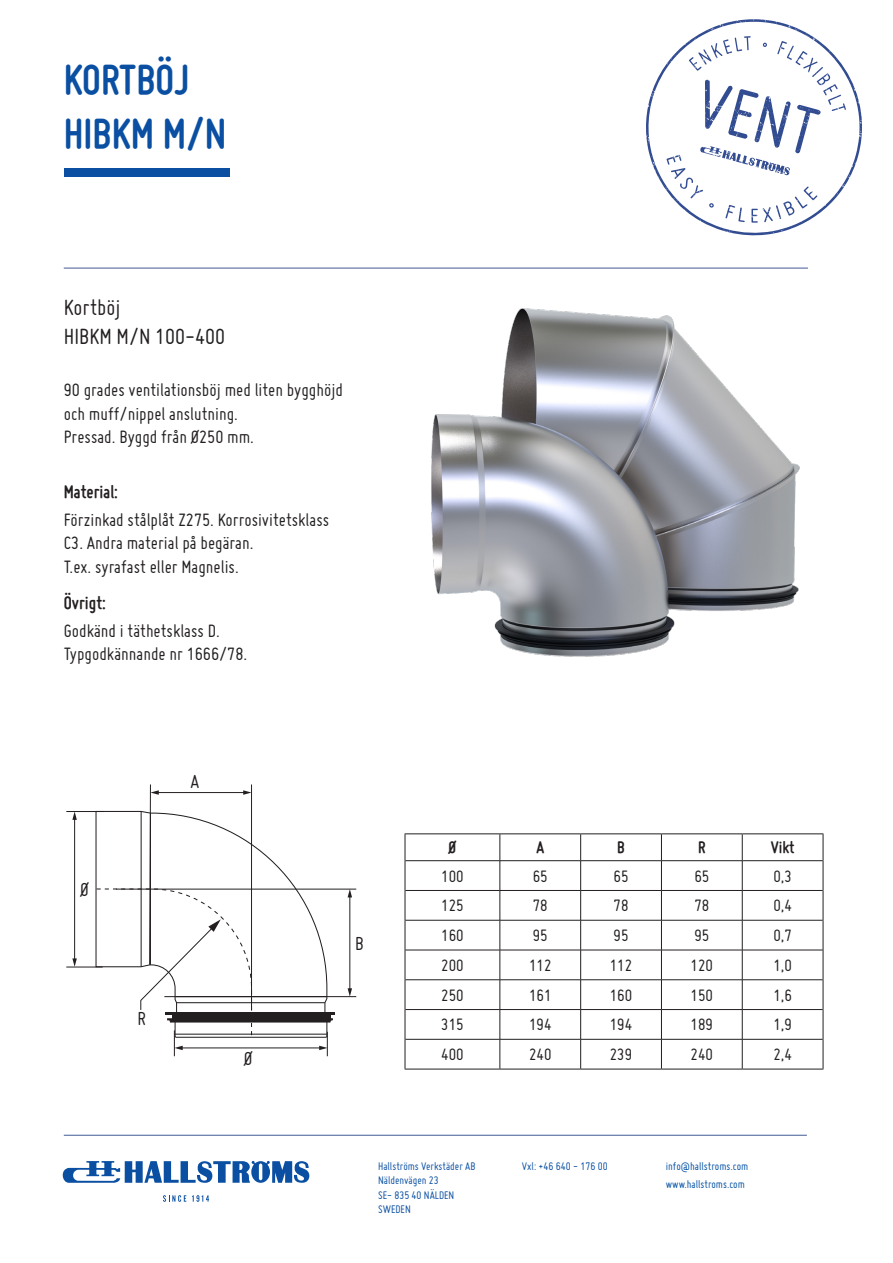
<style>
.page{position:relative;width:893px;height:1263px;background:#fff}
.page>*{position:absolute;margin:0;border:0;box-sizing:border-box;transform-origin:0 0}
.t1{font:700 45px "Miso";color:#0a4fa2}
.t2{font:24px "Miso";color:#231f20}
.t3{font:20.55px "Miso";color:#231f20}
.t4{font:19.5px/23.4px "Miso";color:#231f20}
.t5{font:700 19.5px "Miso";color:#231f20}
.t6{font:18px "Miso";color:#231f20}
.t7{font:700 18px "Miso";color:#231f20}
.t8{font:12px "Miso";color:#0a4fa2}
.Pa0{font:12px "Miso";color:#004ea3}
</style>
<div class="page">
<svg style="left:163px;top:1195px;width:23px;height:7px"></svg>
<svg style="left:192px;top:1195px;width:17px;height:7px"></svg>
<svg style="left:63px;top:1161px;width:246px;height:22px"></svg>
<hr style="left:64px;top:1135px;width:743px;height:1px;background:#435a94">
<div style="left:64px;top:168px;width:166px;height:8px;background:#0a4fa2"></div>
<svg style="left:646px;top:19px;width:216px;height:217px"></svg>
<svg style="left:666px;top:36px;width:180px;height:187px"></svg>
<hr style="left:64px;top:268px;width:744px;height:1px;background:#435a94">
<img style="left:431px;top:308px;width:369px;height:349px">
<hr style="left:165px;top:1012px;width:170px;height:3px;background:#231f20">
<hr style="left:116px;top:889px;width:240px;height:1px;background:#231f20">
<hr style="left:164px;top:996px;width:192px;height:1px;background:#231f20">
<hr style="left:66px;top:811px;width:38px;height:1px;background:#231f20">
<hr style="left:66px;top:967px;width:37px;height:1px;background:#231f20">
<hr style="left:74px;top:818px;width:1px;height:142px;background:#231f20">
<svg style="left:72px;top:812px;width:5px;height:8px"></svg>
<svg style="left:72px;top:958px;width:5px;height:9px"></svg>
<svg style="left:96px;top:784px;width:237px;height:272px"></svg>
<hr style="left:350px;top:896px;width:1px;height:94px;background:#231f20">
<svg style="left:348px;top:889px;width:4px;height:8px"></svg>
<svg style="left:348px;top:988px;width:4px;height:9px"></svg>
<hr style="left:405px;top:860px;width:95px;height:1px;background:#231f20">
<hr style="left:500px;top:860px;width:81px;height:1px;background:#231f20">
<hr style="left:581px;top:860px;width:80px;height:1px;background:#231f20">
<hr style="left:661px;top:860px;width:81px;height:1px;background:#231f20">
<hr style="left:742px;top:860px;width:81px;height:1px;background:#231f20">
<hr style="left:405px;top:890px;width:95px;height:1px;background:#231f20">
<hr style="left:500px;top:890px;width:81px;height:1px;background:#231f20">
<svg style="left:500px;top:834px;width:1px;height:86px"></svg>
<hr style="left:581px;top:890px;width:80px;height:1px;background:#231f20">
<svg style="left:580px;top:834px;width:1px;height:86px"></svg>
<hr style="left:661px;top:890px;width:81px;height:1px;background:#231f20">
<svg style="left:661px;top:834px;width:1px;height:86px"></svg>
<hr style="left:742px;top:890px;width:81px;height:1px;background:#231f20">
<hr style="left:405px;top:920px;width:95px;height:1px;background:#231f20">
<hr style="left:500px;top:920px;width:81px;height:1px;background:#231f20">
<hr style="left:500px;top:920px;width:1px;height:30px;background:#231f20">
<hr style="left:581px;top:920px;width:80px;height:1px;background:#231f20">
<hr style="left:580px;top:920px;width:1px;height:30px;background:#231f20">
<hr style="left:661px;top:920px;width:81px;height:1px;background:#231f20">
<hr style="left:661px;top:920px;width:1px;height:30px;background:#231f20">
<hr style="left:742px;top:920px;width:81px;height:1px;background:#231f20">
<hr style="left:405px;top:950px;width:95px;height:1px;background:#231f20">
<hr style="left:500px;top:950px;width:81px;height:1px;background:#231f20">
<hr style="left:581px;top:950px;width:80px;height:1px;background:#231f20">
<hr style="left:661px;top:950px;width:81px;height:1px;background:#231f20">
<hr style="left:742px;top:950px;width:81px;height:1px;background:#231f20">
<hr style="left:405px;top:979px;width:95px;height:1px;background:#231f20">
<hr style="left:500px;top:979px;width:81px;height:1px;background:#231f20">
<hr style="left:581px;top:979px;width:80px;height:1px;background:#231f20">
<hr style="left:661px;top:979px;width:81px;height:1px;background:#231f20">
<hr style="left:742px;top:979px;width:81px;height:1px;background:#231f20">
<hr style="left:405px;top:1009px;width:95px;height:1px;background:#231f20">
<hr style="left:500px;top:1009px;width:81px;height:1px;background:#231f20">
<svg style="left:500px;top:950px;width:1px;height:89px"></svg>
<hr style="left:581px;top:1009px;width:80px;height:1px;background:#231f20">
<svg style="left:580px;top:950px;width:1px;height:89px"></svg>
<hr style="left:661px;top:1009px;width:81px;height:1px;background:#231f20">
<svg style="left:661px;top:950px;width:1px;height:89px"></svg>
<hr style="left:742px;top:1009px;width:81px;height:1px;background:#231f20">
<hr style="left:405px;top:1039px;width:95px;height:1px;background:#231f20">
<hr style="left:500px;top:1039px;width:81px;height:1px;background:#231f20">
<hr style="left:500px;top:1039px;width:1px;height:30px;background:#231f20">
<hr style="left:581px;top:1039px;width:80px;height:1px;background:#231f20">
<hr style="left:580px;top:1039px;width:1px;height:30px;background:#231f20">
<hr style="left:661px;top:1039px;width:81px;height:1px;background:#231f20">
<hr style="left:661px;top:1039px;width:1px;height:30px;background:#231f20">
<hr style="left:742px;top:1039px;width:81px;height:1px;background:#231f20">
<svg style="left:742px;top:834px;width:1px;height:86px"></svg>
<hr style="left:742px;top:920px;width:1px;height:30px;background:#231f20">
<svg style="left:742px;top:950px;width:1px;height:89px"></svg>
<hr style="left:742px;top:1039px;width:1px;height:30px;background:#231f20">
<hr style="left:405px;top:833px;width:95px;height:1px;background:#231f20">
<hr style="left:500px;top:833px;width:81px;height:1px;background:#231f20">
<hr style="left:581px;top:833px;width:80px;height:1px;background:#231f20">
<hr style="left:661px;top:833px;width:81px;height:1px;background:#231f20">
<hr style="left:742px;top:833px;width:81px;height:1px;background:#231f20">
<svg style="left:405px;top:834px;width:1px;height:56px"></svg>
<svg style="left:823px;top:834px;width:1px;height:56px"></svg>
<hr style="left:405px;top:890px;width:1px;height:30px;background:#231f20">
<hr style="left:823px;top:890px;width:1px;height:30px;background:#231f20">
<hr style="left:405px;top:920px;width:1px;height:30px;background:#231f20">
<hr style="left:823px;top:920px;width:1px;height:30px;background:#231f20">
<hr style="left:405px;top:950px;width:1px;height:30px;background:#231f20">
<hr style="left:823px;top:950px;width:1px;height:30px;background:#231f20">
<svg style="left:405px;top:980px;width:1px;height:29px"></svg>
<svg style="left:823px;top:980px;width:1px;height:29px"></svg>
<hr style="left:405px;top:1009px;width:1px;height:30px;background:#231f20">
<hr style="left:823px;top:1009px;width:1px;height:30px;background:#231f20">
<hr style="left:405px;top:1039px;width:1px;height:30px;background:#231f20">
<hr style="left:823px;top:1039px;width:1px;height:30px;background:#231f20">
<hr style="left:405px;top:1069px;width:95px;height:1px;background:#231f20">
<hr style="left:500px;top:1069px;width:81px;height:1px;background:#231f20">
<hr style="left:581px;top:1069px;width:80px;height:1px;background:#231f20">
<hr style="left:661px;top:1069px;width:81px;height:1px;background:#231f20">
<hr style="left:742px;top:1069px;width:81px;height:1px;background:#231f20">
<p class="t1" style="left:64px;top:54px;width:127px">KORTBÖJ</p>
<p class="t1" style="left:64px;top:108px;width:164px">HIBKM M/N</p>
<p class="t2" style="left:64px;top:294px;width:58px">Kortböj</p>
<p class="t2" style="left:64px;top:323px;width:163px">HIBKM M/N 100-400</p>
<p class="t4" style="left:64px;top:378px;width:281px">90 grades ventilationsböj med liten bygghöjd och muff/nippel anslutning.<br>Pressad. Byggd från Ø250 mm.</p>
<p class="t5" style="left:64px;top:481px;width:56px">Material:</p>
<p class="t4" style="left:64px;top:508px;width:267px">Förzinkad stålplåt Z275. Korrosivitetsklass<br>C3. Andra material på begäran.<br>T.ex. syrafast eller Magnelis.</p>
<p class="t5" style="left:64px;top:592px;width:44px">Övrigt:</p>
<p class="t4" style="left:64px;top:618px;width:185px">Godkänd i täthetsklass D.<br>Typgodkännande nr 1666/78.</p>
<p class="t3" style="left:80px;top:878px;width:10px">Ø</p>
<p class="t3" style="left:190px;top:770px;width:10px">A</p>
<p class="t3" style="left:138px;top:1007px;width:10px">R</p>
<p class="t3" style="left:244px;top:1047px;width:10px">Ø</p>
<p class="t3" style="left:355px;top:932px;width:10px">B</p>
<p class="t7" style="left:449px;top:837px;width:9px">Ø</p>
<p class="t7" style="left:536px;top:837px;width:9px">A</p>
<p class="t7" style="left:617px;top:837px;width:9px">B</p>
<p class="t7" style="left:698px;top:837px;width:9px">R</p>
<p class="t7" style="left:771px;top:837px;width:25px">Vikt</p>
<p class="t6" style="left:441px;top:866px;width:24px">100</p>
<p class="t6" style="left:533px;top:866px;width:16px">65</p>
<p class="t6" style="left:614px;top:866px;width:16px">65</p>
<p class="t6" style="left:694px;top:866px;width:16px">65</p>
<p class="t6" style="left:773px;top:866px;width:20px">0,3</p>
<p class="t6" style="left:441px;top:895px;width:24px">125</p>
<p class="t6" style="left:533px;top:895px;width:16px">78</p>
<p class="t6" style="left:614px;top:895px;width:16px">78</p>
<p class="t6" style="left:694px;top:895px;width:16px">78</p>
<p class="t6" style="left:773px;top:895px;width:20px">0,4</p>
<p class="t6" style="left:441px;top:925px;width:24px">160</p>
<p class="t6" style="left:533px;top:925px;width:16px">95</p>
<p class="t6" style="left:614px;top:925px;width:16px">95</p>
<p class="t6" style="left:694px;top:925px;width:16px">95</p>
<p class="t6" style="left:773px;top:925px;width:20px">0,7</p>
<p class="t6" style="left:441px;top:955px;width:24px">200</p>
<p class="t6" style="left:529px;top:955px;width:24px">112</p>
<p class="t6" style="left:610px;top:955px;width:24px">112</p>
<p class="t6" style="left:691px;top:955px;width:24px">120</p>
<p class="t6" style="left:773px;top:955px;width:20px">1,0</p>
<p class="t6" style="left:441px;top:985px;width:24px">250</p>
<p class="t6" style="left:529px;top:985px;width:24px">161</p>
<p class="t6" style="left:610px;top:985px;width:24px">160</p>
<p class="t6" style="left:691px;top:985px;width:24px">150</p>
<p class="t6" style="left:773px;top:985px;width:20px">1,6</p>
<p class="t6" style="left:441px;top:1015px;width:24px">315</p>
<p class="t6" style="left:529px;top:1015px;width:24px">194</p>
<p class="t6" style="left:610px;top:1015px;width:24px">194</p>
<p class="t6" style="left:691px;top:1015px;width:24px">189</p>
<p class="t6" style="left:773px;top:1015px;width:20px">1,9</p>
<p class="t6" style="left:441px;top:1044px;width:24px">400</p>
<p class="t6" style="left:529px;top:1044px;width:24px">240</p>
<p class="t6" style="left:610px;top:1044px;width:24px">239</p>
<p class="t6" style="left:691px;top:1044px;width:24px">240</p>
<p class="t6" style="left:773px;top:1044px;width:20px">2,4</p>
<p class="t8" style="left:378px;top:1159px;width:99px">Hallströms Verkstäder AB</p>
<p class="t8" style="left:378px;top:1174px;width:62px">Näldenvägen 23</p>
<p class="t8" style="left:378px;top:1188px;width:78px">SE- 835 40 NÄLDEN</p>
<p class="t8" style="left:378px;top:1202px;width:34px">SWEDEN</p>
<p class="t8" style="left:522px;top:1159px;width:87px">Vxl: +46 640 - 176 00</p>
<p class="Pa0" style="left:666px;top:1159px;width:84px">info@hallstroms.com</p>
<p class="Pa0" style="left:666px;top:1177px;width:81px">www.hallstroms.com</p>
</div>
